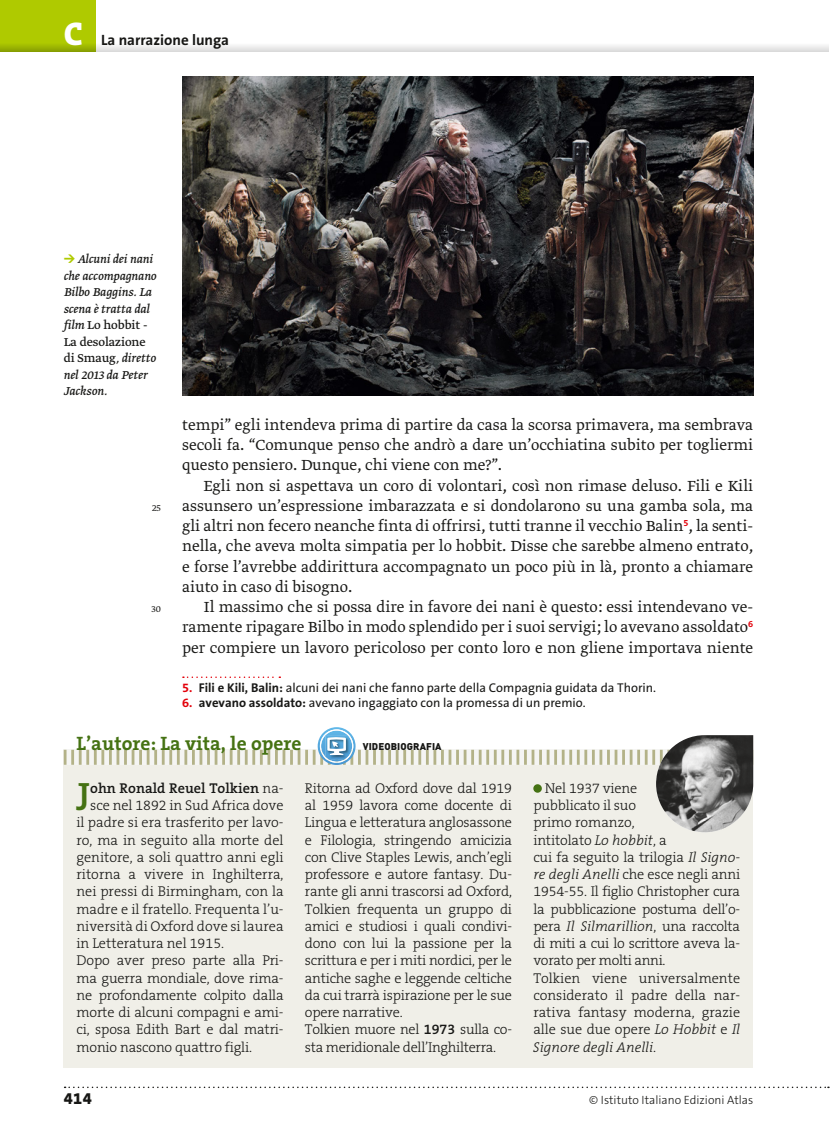
<style>
.page{position:relative;width:830px;height:1127px;background:#fff}
.page>*{position:absolute;margin:0;border:0;box-sizing:border-box;transform-origin:0 0}
.t1{font:600 39.75px "The Serif B6";color:#457213}
.t2{font:800 33px "The Serif B8";color:#fff}
.t3{font:700 19.5px "The Serif B7";color:#457213}
.t4{font:300 17.25px/20.2px "Greta Text Pro";color:#171715;text-align:justify}
.t5{font:800 16.5px "The Sans B8";color:#171715}
.t6{font:700 15px "The Sans B7";color:#171715}
.t7{font:300 14.25px/17.2px "The Serif B3";letter-spacing:-.01em;color:#171715}
.t8{font:600 14.25px "The Serif B6";color:#171715}
.t9{font:italic 13.5px/16.5px "Greta Text Pro";letter-spacing:-.005em;color:#171715}
.t10{font:12.75px "The Sans B5 Plain";color:#171715}
.t11{font:300 12px "The Sans B3";color:#171715}
.t12{font:300 10.5px "Greta Text Pro";color:#171715}
.t13{font:900 9.75px "DIN Pro";letter-spacing:.01em;color:#171715}
.s1{font-family:"DIN Pro";font-weight:900;font-style:normal;font-size:11.25px;color:#afca00}
.s2{font-style:normal}
.s3{font-family:"The Sans B7";font-weight:700;color:#e3000a}
.s4{font-family:"The Sans B7";font-weight:700}
.s5{font-family:"The Serif B3";font-weight:300}
.s6{font-family:"The Serif B6";font-weight:600}
.s7{font-style:italic}
</style>
<div class="page">
<div style="left:96px;top:43px;width:732px;height:8px;background:#eeeded"></div>
<div style="left:0;top:0;width:96px;height:51px;background:#afca00"></div>
<svg style="left:0;top:45px;width:96px;height:6px"></svg>
<svg style="left:65px;top:1086px;width:763px;height:2px"></svg>
<svg style="left:183px;top:676px;width:97px;height:2px"></svg>
<div style="left:64px;top:761px;width:688px;height:306px;background:#f0efe8"></div>
<svg style="left:64px;top:729px;width:591px;height:64px"></svg>
<img style="left:655px;top:735px;width:97px;height:97px">
<img style="left:182px;top:77px;width:571px;height:318px">
<h2 class="t2" style="left:64px;top:16px;width:21px">C</h2>
<p class="t6" style="left:101px;top:32px;width:129px">La narrazione lunga</p>
<p class="t9" style="left:64px;top:252px;width:94px"><span class="s1">→</span> Alcuni dei nani che accompagnano<br>Bilbo Baggins. La scena è tratta dal film <span class="s2">Lo hobbit -<br>La desolazione di Smaug</span>, diretto nel 2013 da Peter<br>Jackson.</p>
<p class="t12" style="left:152px;top:502px;width:10px">25</p>
<p class="t12" style="left:151px;top:603px;width:11px">30</p>
<p class="t4" style="left:182px;top:415px;width:572px">tempi” egli intendeva prima di partire da casa la scorsa primavera, ma sembrava secoli fa. “Comunque penso che andrò a dare un’occhiatina subito per togliermi questo pensiero. Dunque, chi viene con me?”.</p>
<p class="t4" style="left:182px;top:476px;width:572px;text-indent:21px">Egli non si aspettava un coro di volontari, così non rimase deluso. Fili e Kili assunsero un’espressione imbarazzata e si dondolarono su una gamba sola, ma gli altri non fecero neanche finta di offrirsi, tutti tranne il vecchio Balin<sup>5</sup>, la senti&shy;nella, che aveva molta simpatia per lo hobbit. Disse che sarebbe almeno entrato, e forse l’avrebbe addirittura accompagnato un poco più in là, pronto a chiamare aiuto in caso di bisogno.</p>
<p class="t4" style="left:182px;top:597px;width:572px;text-indent:21px">Il massimo che si possa dire in favore dei nani è questo: essi intendevano ve&shy;ramente ripagare Bilbo in modo splendido per i suoi servigi; lo avevano assoldato<sup>6 </sup>per compiere un lavoro pericoloso per conto loro e non gliene importava niente</p>
<p class="t10" style="left:182px;top:680px;width:475px"><span class="s3">5.</span> <span class="s4">Fili e Kili, Balin:</span> alcuni dei nani che fanno parte della Compagnia guidata da Thorin.</p>
<p class="t10" style="left:182px;top:696px;width:405px"><span class="s3">6.</span> <span class="s4">avevano assoldato:</span> avevano ingaggiato con la promessa di un premio.</p>
<h3 class="t3" style="left:76px;top:733px;width:226px">L’autore: La vita, le opere</h3>
<p class="t13" style="left:362px;top:739px;width:80px">VIDEOBIOGRAFIA</p>
<h1 class="t1" style="left:76px;top:776px;width:16px">J</h1>
<p class="t8" style="left:90px;top:780px;width:195px">ohn Ronald Reuel Tolkien <span class="s5">na-</span></p>
<p class="t7" style="left:76px;top:797px;width:208px;text-indent:14px">sce nel 1892 in Sud Africa dove il padre si era trasferito per lavo&shy;ro, ma in seguito alla morte del genitore, a soli quattro anni egli ritorna a vivere in Inghilterra, nei pressi di Birmingham, con la madre e il fratello. Frequenta l’u&shy;niversità di Oxford dove si laurea in Letteratura nel 1915.<br>Dopo aver preso parte alla Pri&shy;ma guerra mondiale, dove rima&shy;ne profondamente colpito dalla morte di alcuni compagni e ami&shy;ci, sposa Edith Bart e dal matri&shy;monio nascono quattro figli.</p>
<p class="t7" style="left:305px;top:780px;width:208px">Ritorna ad Oxford dove dal 1919 al 1959 lavora come docente di<br>Lingua e letteratura anglosassone e Filologia, stringendo amicizia con Clive Staples Lewis, anch’egli professore e autore fantasy. Du&shy;rante gli anni trascorsi ad Oxford,<br>Tolkien frequenta un gruppo di amici e studiosi i quali condivi&shy;dono con lui la passione per la scrittura e per i miti nordici, per le antiche saghe e leggende celtiche da cui trarrà ispirazione per le sue opere narrative.<br>Tolkien muore nel <span class="s6">1973</span> sulla co&shy;sta meridionale dell’Inghilterra.</p>
<p class="t7" style="left:533px;top:780px;width:208px;text-indent:11px">Nel 1937 viene<br>pubblicato il suo<br>primo romanzo,<br>intitolato <span class="s7">Lo hobbit</span>, a<br>cui fa seguito la trilogia <span class="s7">Il Signo&shy;re degli Anelli</span> che esce negli anni<br>1954-55. Il figlio Christopher cura la pubblicazione postuma dell’o&shy;pera <span class="s7">Il Silmarillion</span>, una raccolta di miti a cui lo scrittore aveva la&shy;vorato per molti anni.<br>Tolkien viene universalmente considerato il padre della nar&shy;rativa fantasy moderna, grazie alle sue due opere <span class="s7">Lo Hobbit</span> e <span class="s7">Il<br>Signore degli Anelli</span>.</p>
<p class="t5" style="left:64px;top:1089px;width:29px">414</p>
<p class="t11" style="left:589px;top:1093px;width:165px">© Istituto Italiano Edizioni Atlas</p>
</div>
